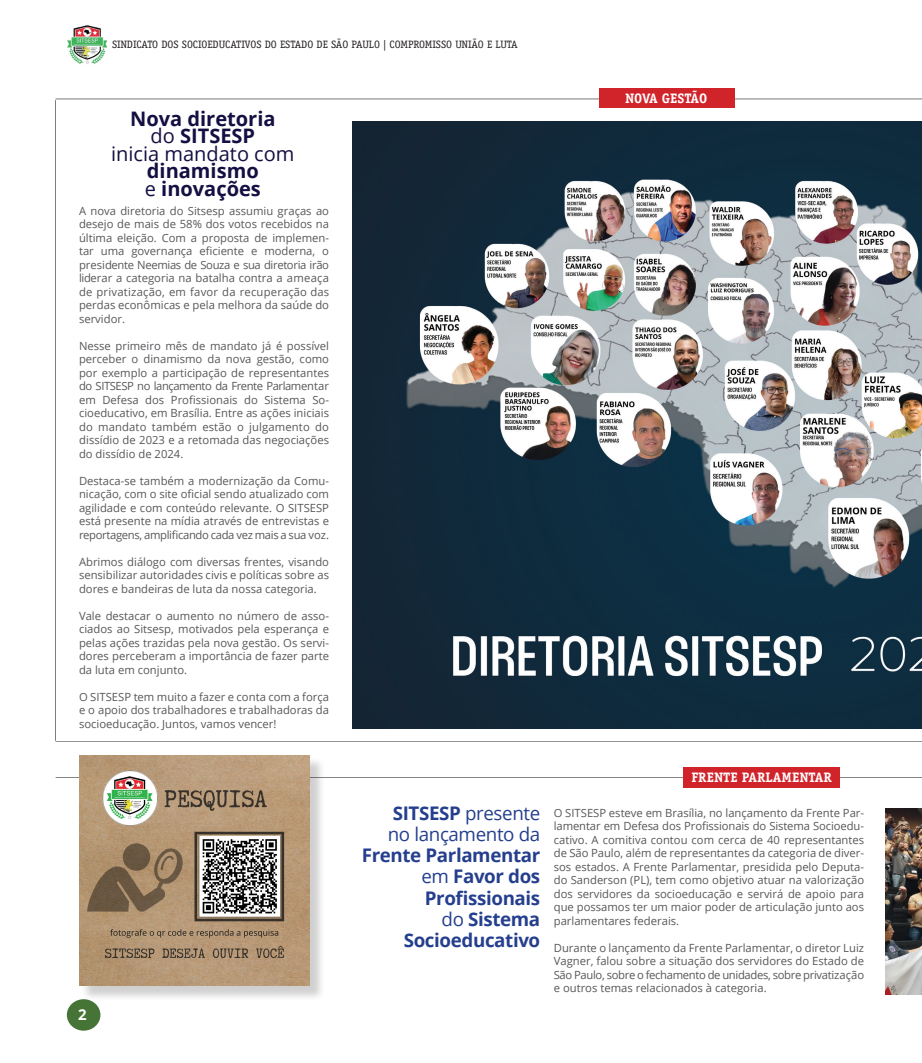
<style>
.page{position:relative;width:922px;height:1063px;background:#fff}
.page>*{position:absolute;margin:0;border:0;box-sizing:border-box;transform-origin:0 0}
.t1{font:700 20px "Open Sans";color:#140f42}
.t2{font:20px "Open Sans";color:#140f42}
.t3{font:700 18.75px "Open Sans";letter-spacing:-.02em;color:#253f8e}
.t4{font:18.75px "Open Sans";letter-spacing:-.02em;color:#253f8e}
.t5{font:700 15px "Open Sans";color:#fff}
.t6{font:700 13.75px "Officina Serif Std";color:#fff}
.t7{font:11.25px/13.5px "Open Sans";color:#57585a;text-align:justify}
.t8{font:10.75px "Officina Serif Std";color:#231f20}
.s1{font-weight:400}
.s2{font-weight:700}
</style>
<div class="page">
<hr style="left:56px;top:777px;width:865px;height:1px;background:#231f20">
<div style="left:683px;top:767px;width:156px;height:21px;background:#d1232a"></div>
<hr style="left:55px;top:99px;width:866px;height:1px;background:#231f20">
<img style="left:67px;top:25px;width:41px;height:39px">
<hr style="left:56px;top:741px;width:865px;height:1px;background:#231f20">
<hr style="left:55px;top:100px;width:1px;height:641px;background:#231f20">
<img style="left:352px;top:122px;width:569px;height:607px">
<img style="left:885px;top:808px;width:36px;height:186px">
<div style="left:599px;top:88px;width:135px;height:20px;background:#d1232a"></div>
<div style="left:67px;top:999px;width:33px;height:32px;background:#467437;border-radius:50%"></div>
<div style="left:81px;top:757px;width:244px;height:244px;background:#231f20;opacity:.21"></div>
<img style="left:79px;top:755px;width:230px;height:230px">
<p class="t8" style="left:112px;top:39px;width:407px">SINDICATO DOS SOCIOEDUCATIVOS DO ESTADO DE SÃO PAULO | COMPROMISSO UNIÃO E LUTA</p>
<p class="t1" style="left:130px;top:105px;width:147px">Nova diretoria</p>
<p class="t1" style="left:150px;top:122px;width:106px"><span class="s1">do</span> SITSESP</p>
<p class="t2" style="left:111px;top:140px;width:185px">inicia mandato com</p>
<p class="t1" style="left:147px;top:157px;width:113px">dinamismo</p>
<p class="t1" style="left:145px;top:175px;width:117px"><span class="s1">e</span> inovações</p>
<p class="t7" style="left:79px;top:204px;width:251px">A nova diretoria do Sitsesp assumiu graças ao desejo de mais de 58% dos votos recebidos na última eleição. Com a proposta de implemen&shy;tar uma governança eficiente e moderna, o presidente Neemias de Souza e sua diretoria irão liderar a categoria na batalha contra a ameaça de privatização, em favor da recuperação das perdas econômicas e pela melhora da saúde do servidor.</p>
<p class="t7" style="left:79px;top:339px;width:251px">Nesse primeiro mês de mandato já é possível perceber o dinamismo da nova gestão, como por exemplo a participação de representantes do SITSESP no lançamento da Frente Parlamentar em Defesa dos Profissionais do Sistema So&shy;cioeducativo, em Brasília. Entre as ações iniciais do mandato também estão o julgamento do dissídio de 2023 e a retomada das negociações do dissídio de 2024.</p>
<p class="t7" style="left:79px;top:474px;width:251px">Destaca-se também a modernização da Comu&shy;nicação, com o site oficial sendo atualizado com agilidade e com conteúdo relevante. O SITSESP está presente na mídia através de entrevistas e reportagens, amplificando cada vez mais a sua voz.</p>
<p class="t7" style="left:79px;top:555px;width:251px">Abrimos diálogo com diversas frentes, visando sensibilizar autoridades civis e políticas sobre as dores e bandeiras de luta da nossa categoria.</p>
<p class="t7" style="left:79px;top:609px;width:251px">Vale destacar o aumento no número de asso&shy;ciados ao Sitsesp, motivados pela esperança e pelas ações trazidas pela nova gestão. Os servi&shy;dores perceberam a importância de fazer parte da luta em conjunto.</p>
<p class="t7" style="left:79px;top:690px;width:251px">O SITSESP tem muito a fazer e conta com a força e o apoio dos trabalhadores e trabalhadoras da socioeducação. Juntos, vamos vencer!</p>
<p class="t6" style="left:625px;top:90px;width:84px">NOVA GESTÃO</p>
<p class="t5" style="left:78px;top:1004px;width:10px">2</p>
<p class="t4" style="left:393px;top:800px;width:149px"><span class="s2">SITSESP</span> presente</p>
<p class="t4" style="left:388px;top:821px;width:154px">no lançamento da</p>
<p class="t3" style="left:361px;top:842px;width:180px">Frente Parlamentar</p>
<p class="t3" style="left:421px;top:863px;width:120px"><span class="s1">em</span> Favor dos</p>
<p class="t3" style="left:424px;top:885px;width:117px">Profissionais</p>
<p class="t3" style="left:441px;top:906px;width:100px"><span class="s1">do</span> Sistema</p>
<p class="t3" style="left:403px;top:927px;width:138px">Socioeducativo</p>
<p class="t6" style="left:691px;top:769px;width:142px">FRENTE PARLAMENTAR</p>
<p class="t7" style="left:553px;top:806px;width:312px">O SITSESP esteve em Brasília, no lançamento da Frente Par&shy;lamentar em Defesa dos Profissionais do Sistema Socioedu&shy;cativo. A comitiva contou com cerca de 40 representantes de São Paulo, além de representantes da categoria de diver&shy;sos estados. A Frente Parlamentar, presidida pelo Deputa&shy;do Sanderson (PL), tem como objetivo atuar na valorização dos servidores da socioeducação e servirá de apoio para que possamos ter um maior poder de articulação junto aos parlamentares federais.</p>
<p class="t7" style="left:553px;top:941px;width:312px">Durante o lançamento da Frente Parlamentar, o diretor Luiz Vagner, falou sobre a situação dos servidores do Estado de São Paulo, sobre o fechamento de unidades, sobre privatização e outros temas relacionados à categoria.</p>
</div>
